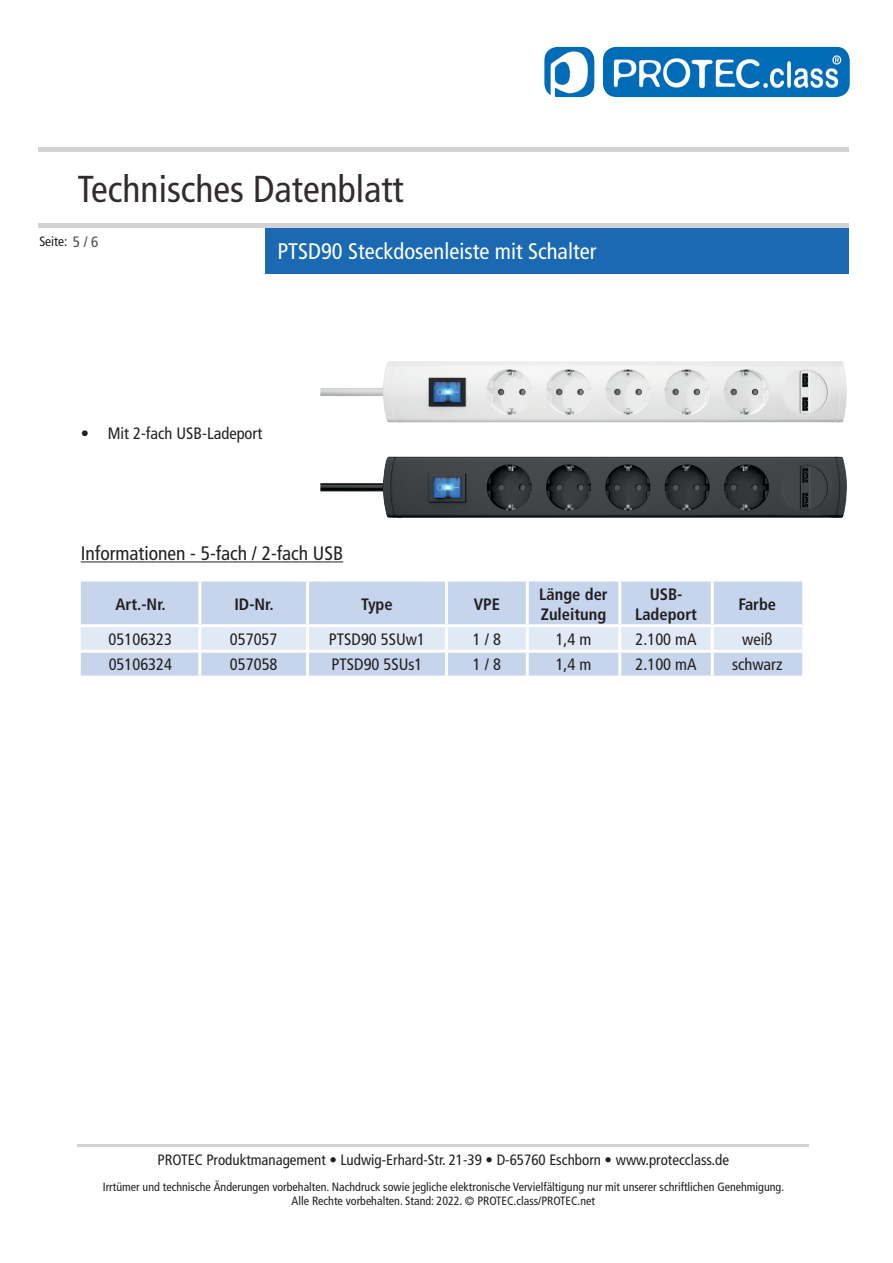
<style>
.page{position:relative;width:893px;height:1263px;background:#fff}
.page>*{position:absolute;margin:0;border:0;box-sizing:border-box;transform-origin:0 0}
.t1{font:condensed 37.5px "Frutiger LT";color:#332c2d}
.t2{font:condensed 22.5px "Frutiger LT";color:#fff}
.t3{font:condensed 19.5px "Frutiger LT";color:#231f20}
.t4{font:condensed 16.5px "Frutiger LT";color:#231f20}
.t5{font:700 condensed 16.5px/19.8px "Frutiger LT";color:#231f20}
.t6{font:condensed 15px "Frutiger LT";color:#231f20}
.t7{font:condensed 15px "Frutiger LT";color:#4d4d4d}
.t8{font:condensed 13.5px "Frutiger LT";color:#231f20}
.t9{font:condensed 12px/14.4px "Frutiger LT";color:#231f20;text-align:center}
</style>
<div class="page">
<hr style="left:78px;top:1144px;width:731px;height:2px;background:#d1d2d4">
<div style="left:265px;top:228px;width:583px;height:45px;background:#1b69b3"></div>
<hr style="left:38px;top:148px;width:810px;height:4px;background:#d1d2d4">
<hr style="left:38px;top:224px;width:810px;height:4px;background:#d1d2d4">
<img style="left:551px;top:47px;width:299px;height:50px">
<img style="left:320px;top:361px;width:527px;height:62px">
<img style="left:320px;top:457px;width:527px;height:61px">
<hr style="left:81px;top:561px;width:262px;height:1px;background:#231f20">
<div style="left:81px;top:581px;width:721px;height:95px;background:#c6d4ec"></div>
<div style="left:81px;top:627px;width:721px;height:23px;background:#e1e9f5"></div>
<hr style="left:198px;top:581px;width:3px;height:43px;background:#fff">
<hr style="left:306px;top:581px;width:3px;height:43px;background:#fff">
<hr style="left:445px;top:581px;width:3px;height:43px;background:#fff">
<hr style="left:526px;top:581px;width:3px;height:43px;background:#fff">
<hr style="left:618px;top:581px;width:3px;height:43px;background:#fff">
<hr style="left:711px;top:581px;width:3px;height:43px;background:#fff">
<hr style="left:81px;top:624px;width:120px;height:3px;background:#fff">
<hr style="left:198px;top:627px;width:3px;height:23px;background:#fff">
<hr style="left:306px;top:624px;width:140px;height:3px;background:#fff">
<hr style="left:306px;top:627px;width:3px;height:23px;background:#fff">
<hr style="left:446px;top:624px;width:81px;height:3px;background:#fff">
<hr style="left:445px;top:627px;width:3px;height:23px;background:#fff">
<hr style="left:527px;top:624px;width:93px;height:3px;background:#fff">
<hr style="left:526px;top:627px;width:3px;height:23px;background:#fff">
<hr style="left:620px;top:624px;width:92px;height:3px;background:#fff">
<hr style="left:618px;top:627px;width:3px;height:23px;background:#fff">
<hr style="left:712px;top:624px;width:90px;height:3px;background:#fff">
<hr style="left:711px;top:627px;width:3px;height:23px;background:#fff">
<hr style="left:198px;top:653px;width:3px;height:23px;background:#fff">
<hr style="left:306px;top:653px;width:3px;height:23px;background:#fff">
<hr style="left:445px;top:653px;width:3px;height:23px;background:#fff">
<hr style="left:526px;top:653px;width:3px;height:23px;background:#fff">
<hr style="left:618px;top:653px;width:3px;height:23px;background:#fff">
<hr style="left:711px;top:653px;width:3px;height:23px;background:#fff">
<hr style="left:81px;top:650px;width:120px;height:3px;background:#fff">
<hr style="left:306px;top:650px;width:140px;height:3px;background:#fff">
<hr style="left:446px;top:650px;width:81px;height:3px;background:#fff">
<hr style="left:527px;top:650px;width:93px;height:3px;background:#fff">
<hr style="left:620px;top:650px;width:92px;height:3px;background:#fff">
<hr style="left:712px;top:650px;width:90px;height:3px;background:#fff">
<hr style="left:201px;top:650px;width:105px;height:3px;background:#fff">
<hr style="left:201px;top:624px;width:105px;height:3px;background:#fff">
<h1 class="t1" style="left:77px;top:168px;width:328px">Technisches Datenblatt</h1>
<p class="t8" style="left:39px;top:234px;width:30px">Seite:</p>
<p class="t7" style="left:73px;top:233px;width:27px">5 / 6</p>
<h2 class="t2" style="left:277px;top:238px;width:320px">PTSD90 Steckdosenleiste mit Schalter</h2>
<h3 class="t4" style="left:81px;top:423px;width:183px">• Mit 2-fach USB-Ladeport</h3>
<h3 class="t3" style="left:81px;top:542px;width:264px">Informationen - 5-fach / 2-fach USB</h3>
<h3 class="t5" style="left:115px;top:594px;width:52px">Art.-Nr.</h3>
<h3 class="t5" style="left:234px;top:594px;width:41px">ID-Nr.</h3>
<h3 class="t5" style="left:361px;top:594px;width:33px">Type</h3>
<h3 class="t5" style="left:474px;top:594px;width:28px">VPE</h3>
<h3 class="t5" style="left:539px;top:584px;width:70px">Länge der<br>Zuleitung</h3>
<h3 class="t5" style="left:635px;top:584px;width:64px;text-align:center">USB-<br>Ladeport</h3>
<h3 class="t5" style="left:738px;top:594px;width:39px">Farbe</h3>
<h3 class="t4" style="left:109px;top:629px;width:65px">05106323</h3>
<h3 class="t4" style="left:230px;top:629px;width:49px">057057</h3>
<h3 class="t4" style="left:329px;top:629px;width:98px">PTSD90 5SUw1</h3>
<h3 class="t4" style="left:473px;top:629px;width:30px">1 / 8</h3>
<h3 class="t4" style="left:556px;top:629px;width:37px">1,4 m</h3>
<h3 class="t4" style="left:635px;top:629px;width:62px">2.100 mA</h3>
<h3 class="t4" style="left:742px;top:629px;width:32px">weiß</h3>
<h3 class="t4" style="left:109px;top:654px;width:65px">05106324</h3>
<h3 class="t4" style="left:230px;top:654px;width:49px">057058</h3>
<h3 class="t4" style="left:332px;top:654px;width:92px">PTSD90 5SUs1</h3>
<h3 class="t4" style="left:473px;top:654px;width:30px">1 / 8</h3>
<h3 class="t4" style="left:556px;top:654px;width:37px">1,4 m</h3>
<h3 class="t4" style="left:636px;top:654px;width:62px">2.100 mA</h3>
<h3 class="t4" style="left:732px;top:654px;width:52px">schwarz</h3>
<p class="t6" style="left:158px;top:1151px;width:573px">PROTEC Produktmanagement • Ludwig-Erhard-Str. 21-39 • D-65760 Eschborn • www.protecclass.de</p>
<p class="t9" style="left:103px;top:1179px;width:683px">Irrtümer und technische Änderungen vorbehalten. Nachdruck sowie jegliche elektronische Vervielfältigung nur mit unserer schriftlichen Genehmigung.<br>Alle Rechte vorbehalten. Stand: 2022. © PROTEC.class/PROTEC.net</p>
</div>
